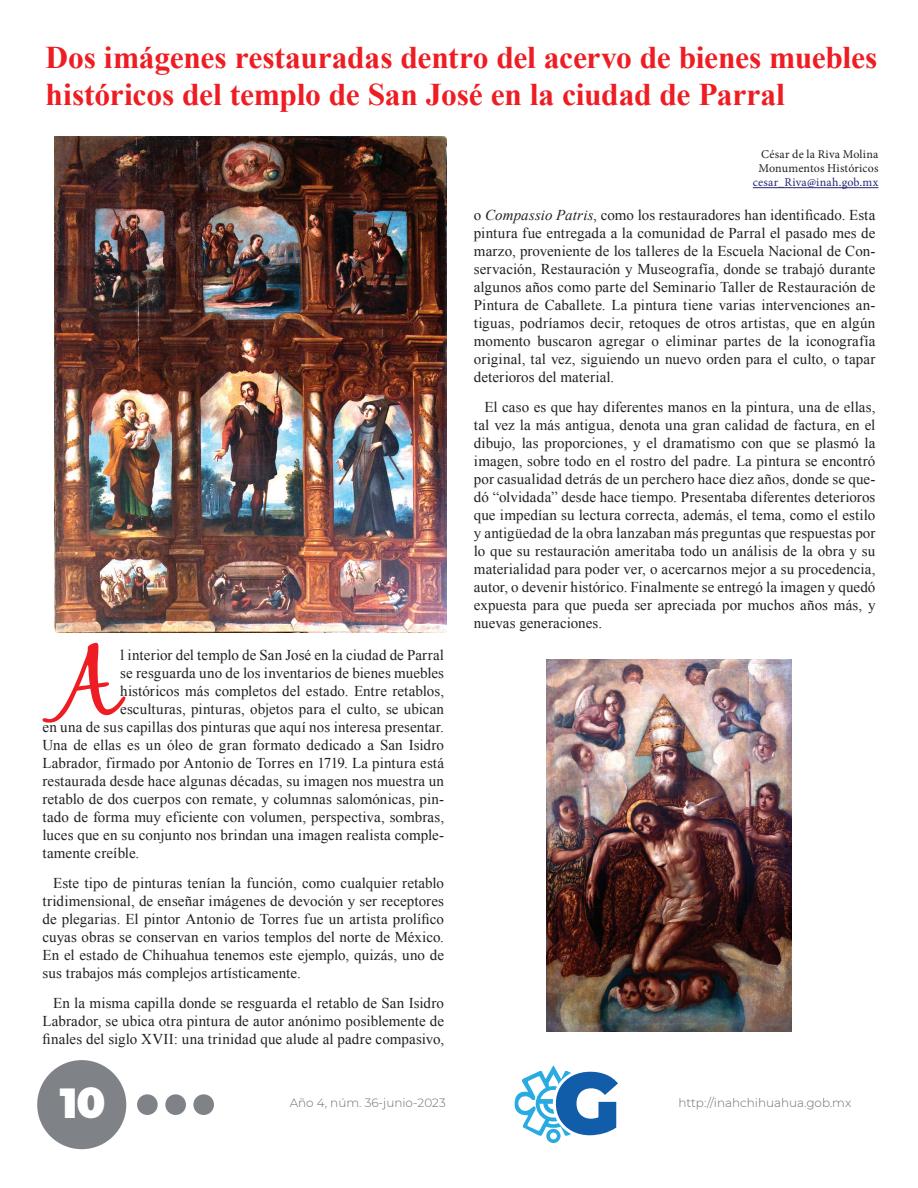
<style>
.page{position:relative;width:918px;height:1188px;background:#fff}
.page>*{position:absolute;margin:0;border:0;box-sizing:border-box;transform-origin:0 0}
.t1{font:93.9px "Black Jack";color:#ee1d23}
.t2{font:900 42px "Montserrat";color:#fff}
.t3{font:700 31.5px/37.8px "Times New Roman";letter-spacing:-.01em;color:#ee1d23}
.t4{font:15px/18px "Times New Roman";letter-spacing:.005em;color:#231f20;text-align:justify}
.t5{font:300 12px "Montserrat";color:#6c6d70}
.t6{font:12px/14.4px "Minion Pro";letter-spacing:.01em;color:#231f20}
.t7{font:12px "Minion Pro";letter-spacing:.02em;color:#272873}
.s1{font-style:italic}
</style>
<div class="page">
<div style="left:37px;top:1060px;width:89px;height:89px;background:#7f8286;border-radius:50%"></div>
<div style="left:193px;top:1094px;width:21px;height:21px;background:#7f8286;border-radius:50%"></div>
<div style="left:165px;top:1094px;width:21px;height:21px;background:#7f8286;border-radius:50%"></div>
<div style="left:137px;top:1094px;width:21px;height:21px;background:#7f8286;border-radius:50%"></div>
<svg style="left:514px;top:1066px;width:104px;height:77px"></svg>
<hr style="left:753px;top:187px;width:125px;height:1px;background:#272873">
<img style="left:54px;top:136px;width:392px;height:496px">
<img style="left:547px;top:660px;width:245px;height:372px">
<h3 class="t3" style="left:45px;top:37px;width:833px">Dos imágenes restauradas dentro del acervo de bienes muebles históricos del templo de San José en la ciudad de Parral</h3>
<p class="t6" style="left:758px;top:147px;width:121px">César de la Riva Molina<br>Monumentos Históricos</p>
<p class="t7" style="left:753px;top:175px;width:127px">cesar_Riva@inah.gob.mx</p>
<h1 class="t1" style="left:53px;top:626px;width:69px">A</h1>
<p class="t4" style="left:120px;top:645px;width:325px">l interior del templo de San José en la ciudad de Parral</p>
<p class="t4" style="left:120px;top:663px;width:325px">se resguarda uno de los inventarios de bienes muebles</p>
<p class="t4" style="left:120px;top:681px;width:325px">históricos más completos del estado. Entre retablos,</p>
<p class="t4" style="left:120px;top:699px;width:325px">esculturas, pinturas, objetos para el culto, se ubican</p>
<p class="t4" style="left:43px;top:717px;width:403px">en una de sus capillas dos pinturas que aquí nos interesa presentar.</p>
<p class="t4" style="left:43px;top:735px;width:403px">Una de ellas es un óleo de gran formato dedicado a San Isidro</p>
<p class="t4" style="left:43px;top:753px;width:403px">Labrador, firmado por Antonio de Torres en 1719. La pintura está</p>
<p class="t4" style="left:43px;top:771px;width:403px">restaurada desde hace algunas décadas, su imagen nos muestra un</p>
<p class="t4" style="left:43px;top:789px;width:403px">retablo de dos cuerpos con remate, y columnas salomónicas, pin-</p>
<p class="t4" style="left:43px;top:807px;width:403px">tado de forma muy eficiente con volumen, perspectiva, sombras,</p>
<p class="t4" style="left:43px;top:825px;width:403px">luces que en su conjunto nos brindan una imagen realista comple-</p>
<p class="t4" style="left:43px;top:843px;width:98px">tamente creíble.</p>
<p class="t4" style="left:43px;top:873px;width:403px;text-indent:11px">Este tipo de pinturas tenían la función, como cualquier retablo tridimensional, de enseñar imágenes de devoción y ser receptores de plegarias. El pintor Antonio de Torres fue un artista prolífico cuyas obras se conservan en varios templos del norte de México.<br>En el estado de Chihuahua tenemos este ejemplo, quizás, uno de sus trabajos más complejos artísticamente.</p>
<p class="t4" style="left:43px;top:993px;width:403px;text-indent:11px">En la misma capilla donde se resguarda el retablo de San Isidro Labrador, se ubica otra pintura de autor anónimo posiblemente de finales del siglo XVII: una trinidad que alude al padre compasivo,</p>
<p class="t4" style="left:474px;top:205px;width:403px">o <span class="s1">Compassio Patris</span>, como los restauradores han identificado. Esta pintura fue entregada a la comunidad de Parral el pasado mes de marzo, proveniente de los talleres de la Escuela Nacional de Con&shy;servación, Restauración y Museografía, donde se trabajó durante algunos años como parte del Seminario Taller de Restauración de Pintura de Caballete. La pintura tiene varias intervenciones an&shy;tiguas, podríamos decir, retoques de otros artistas, que en algún momento buscaron agregar o eliminar partes de la iconografía original, tal vez, siguiendo un nuevo orden para el culto, o tapar deterioros del material.</p>
<p class="t4" style="left:474px;top:397px;width:403px;text-indent:11px">El caso es que hay diferentes manos en la pintura, una de ellas, tal vez la más antigua, denota una gran calidad de factura, en el dibujo, las proporciones, y el dramatismo con que se plasmó la imagen, sobre todo en el rostro del padre. La pintura se encontró por casualidad detrás de un perchero hace diez años, donde se que&shy;dó “olvidada” desde hace tiempo. Presentaba diferentes deterioros que impedían su lectura correcta, además, el tema, como el estilo y antigüedad de la obra lanzaban más preguntas que respuestas por lo que su restauración ameritaba todo un análisis de la obra y su materialidad para poder ver, o acercarnos mejor a su procedencia, autor, o devenir histórico. Finalmente se entregó la imagen y quedó expuesta para que pueda ser apreciada por muchos años más, y nuevas generaciones.</p>
<h2 class="t2" style="left:60px;top:1071px;width:47px">10</h2>
<p class="t5" style="left:290px;top:1095px;width:158px">Año 4, núm. 36-junio-2023</p>
<p class="t5" style="left:679px;top:1095px;width:174px">http://inahchihuahua.gob.mx</p>
</div>
